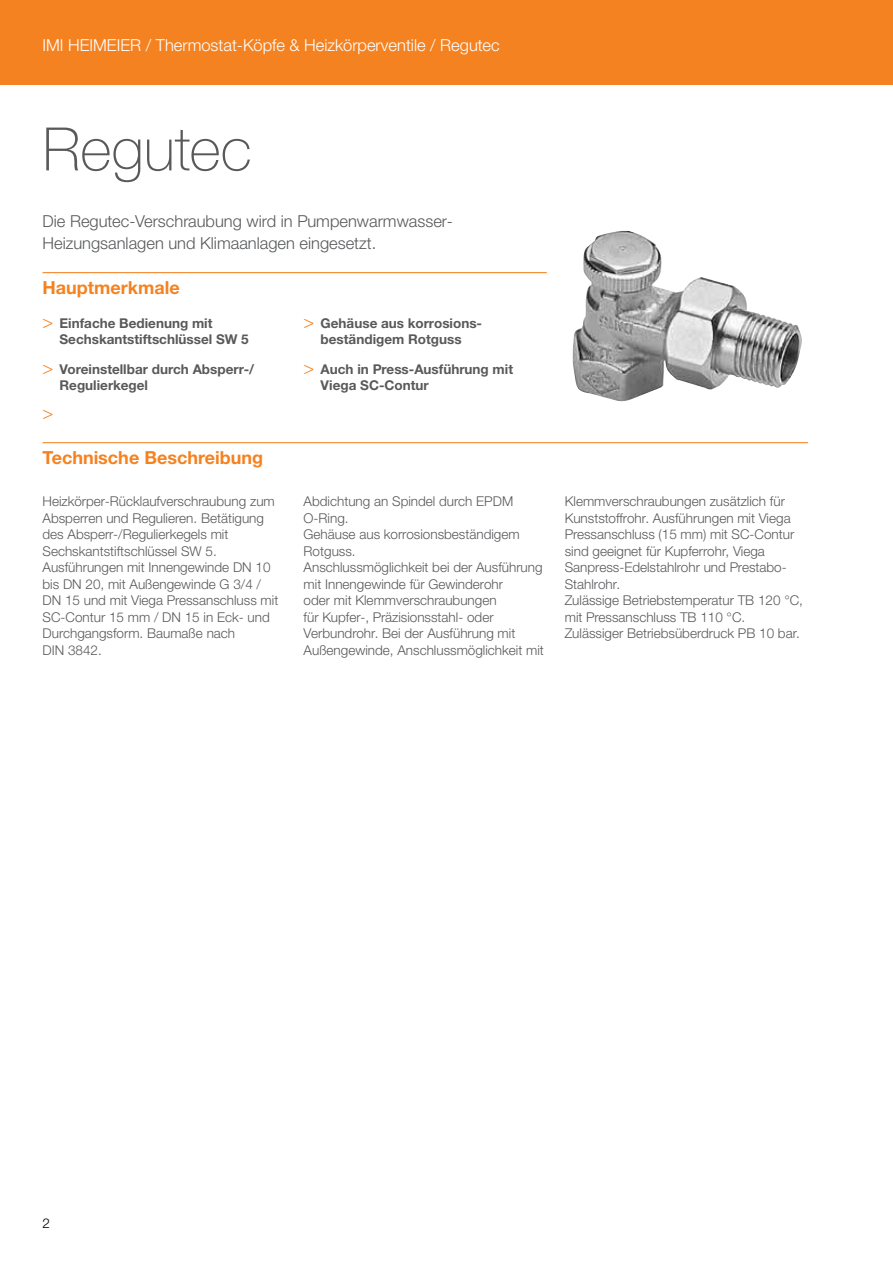
<style>
.page{position:relative;width:893px;height:1263px;background:#fff}
.page>*{position:absolute;margin:0;border:0;box-sizing:border-box;transform-origin:0 0}
.t1{font:100 60px "Helvetica Neue LTW1 G";color:#58595b}
.t2{font:700 18px "Helvetica Neue LTW1 G";color:#f58220}
.t3{font:300 18px "Helvetica Neue LT Std";color:#f58220}
.t4{font:300 16.5px/22.5px "Helvetica Neue LTW1 G";color:#58595b}
.t5{font:300 16.5px "Helvetica Neue LTW1 G";color:#fff}
.t6{font:300 13.5px/16.5px "Helvetica Neue LTW1 G";color:#58595b}
.t7{font:700 13.5px/16.5px "Helvetica Neue LTW1 G";color:#58595b}
.t8{font:300 13.5px "Helvetica Neue LT Std";color:#000}
.s1{font-family:"Helvetica Neue LT Std";font-weight:300;font-size:18px;color:#f58220}
</style>
<div class="page">
<div style="left:0;top:0;width:893px;height:85px;background:#f58220"></div>
<hr style="left:43px;top:272px;width:504px;height:1px;background:#f58220">
<hr style="left:43px;top:442px;width:765px;height:1px;background:#f58220">
<img style="left:573px;top:231px;width:229px;height:170px">
<p class="t5" style="left:43px;top:35px;width:459px">IMI HEIMEIER / Thermostat-Köpfe &amp; Heizkörperventile / Regutec</p>
<h1 class="t1" style="left:43px;top:113px;width:211px">Regutec</h1>
<p class="t4" style="left:43px;top:210px;width:412px">Die Regutec-Verschraubung wird in Pumpenwarmwasser-<br>Heizungsanlagen und Klimaanlagen eingesetzt.</p>
<h2 class="t2" style="left:43px;top:277px;width:139px">Hauptmerkmale</h2>
<p class="t7" style="left:60px;top:315px;width:191px;text-indent:-17px"><span class="s1">&gt;</span> Einfache Bedienung mit<br>Sechskantstiftschlüssel SW 5</p>
<p class="t7" style="left:60px;top:361px;width:196px;text-indent:-17px"><span class="s1">&gt;</span> Voreinstellbar durch Absperr-/<br>Regulierkegel</p>
<h2 class="t3" style="left:43px;top:402px;width:12px">&gt;</h2>
<p class="t7" style="left:304px;top:315px;width:180px;text-align:center"><span class="s1">&gt;</span> Gehäuse aus korrosions&shy;beständigem Rotguss</p>
<p class="t7" style="left:321px;top:361px;width:194px;text-indent:-17px"><span class="s1">&gt;</span> Auch in Press-Ausführung mit<br>Viega SC-Contur</p>
<h2 class="t2" style="left:43px;top:447px;width:222px">Technische Beschreibung</h2>
<p class="t6" style="left:43px;top:493px;width:237px">Heizkörper-Rücklaufverschraubung zum<br>Absperren und Regulieren. Betätigung des Absperr-/Regulierkegels mit<br>Sechskantstiftschlüssel SW 5.<br>Ausführungen mit Innengewinde DN 10 bis DN 20, mit Außengewinde G 3/4 /<br>DN 15 und mit Viega Pressanschluss mit<br>SC-Contur 15 mm / DN 15 in Eck- und<br>Durchgangsform. Baumaße nach<br>DIN 3842.</p>
<p class="t6" style="left:304px;top:493px;width:242px">Abdichtung an Spindel durch EPDM<br>O-Ring.<br>Gehäuse aus korrosionsbeständigem<br>Rotguss.<br>Anschlussmöglichkeit bei der Ausführung mit Innengewinde für Gewinderohr<br>oder mit Klemmverschraubungen<br>für Kupfer-, Präzisionsstahl- oder<br>Verbundrohr. Bei der Ausführung mit<br>Außengewinde, Anschlussmöglichkeit mit</p>
<p class="t6" style="left:565px;top:493px;width:240px">Klemmverschraubungen zusätzlich für Kunststoffrohr. Ausführungen mit Viega Pressanschluss (15 mm) mit SC-Contur sind geeignet für Kupferrohr, Viega Sanpress-Edelstahlrohr und Prestabo-Stahlrohr.<br>Zulässige Betriebstemperatur TB 120 °C, mit Pressanschluss TB 110 °C.<br>Zulässiger Betriebsüberdruck PB 10 bar.</p>
<p class="t8" style="left:43px;top:1215px;width:9px">2</p>
</div>
